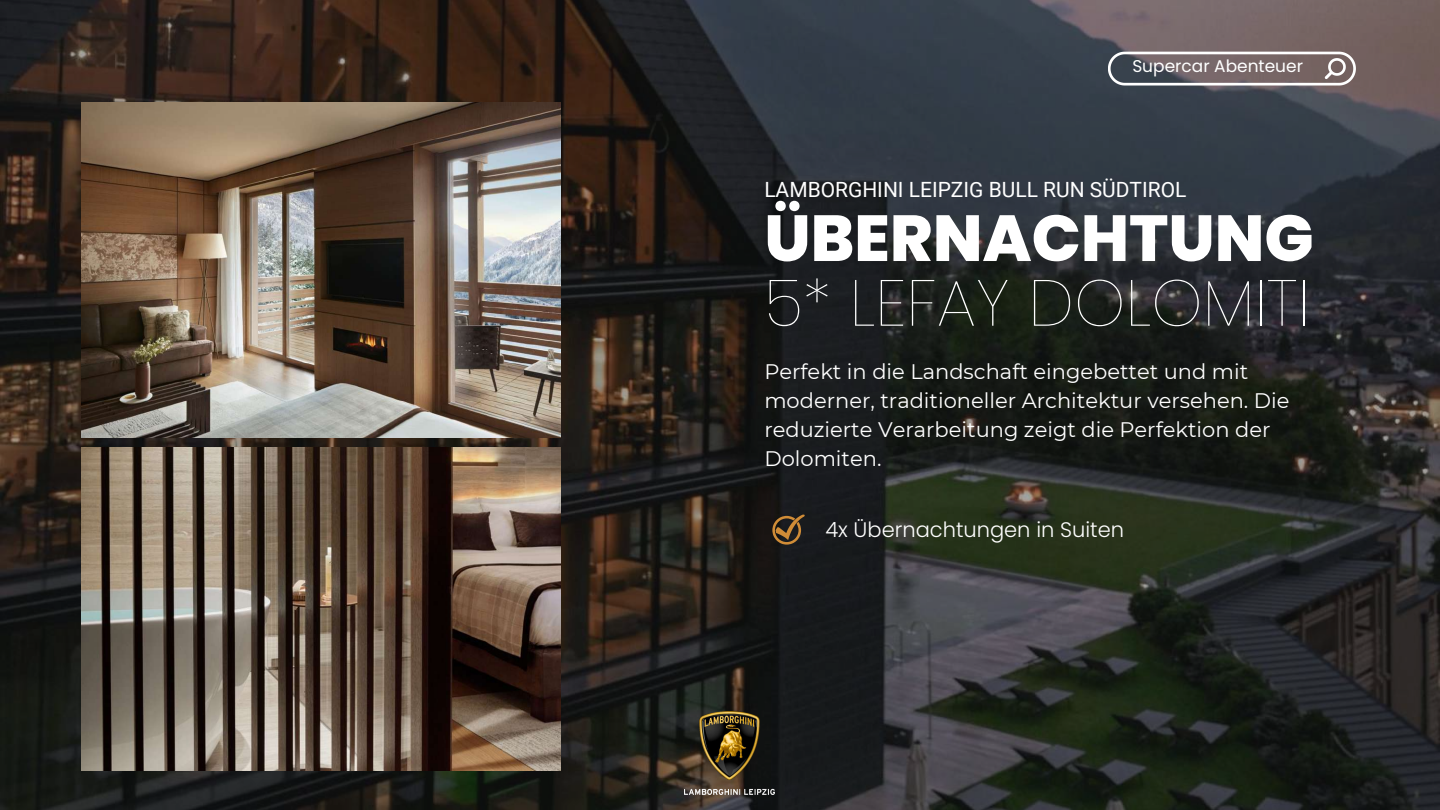
<style>
.page{position:relative;width:1440px;height:810px;background:#fff}
.page>*{position:absolute;margin:0;border:0;box-sizing:border-box;transform-origin:0 0}
.t1{font:100 65px "Poppins";color:#fff}
.t2{font:800 65px "Poppins";color:#fff}
.t3{font:21px/29.2px "Montserrat";color:#fff}
.t4{font:21px "Roboto";color:#fff}
.t5{font:300 21px "Poppins";color:#fff}
.t6{font:17px "Poppins";color:#fff}
</style>
<div class="page">
<img style="left:0;top:0;width:1440px;height:810px">
<img style="left:81px;top:102px;width:479px;height:335px">
<svg style="left:772px;top:515px;width:33px;height:30px"></svg>
<img style="left:81px;top:448px;width:479px;height:322px">
<svg style="left:1108px;top:52px;width:248px;height:34px;background:#82797c"></svg>
<img style="left:684px;top:712px;width:90px;height:82px">
<p class="t6" style="left:1132px;top:54px;width:172px">Supercar Abenteuer</p>
<p class="t4" style="left:764px;top:177px;width:424px">LAMBORGHINI LEIPZIG BULL RUN SÜDTIROL</p>
<h1 class="t2" style="left:764px;top:193px;width:551px">ÜBERNACHTUNG</h1>
<h1 class="t1" style="left:764px;top:257px;width:547px">5* LEFAY DOLOMITI</h1>
<p class="t3" style="left:764px;top:356px;width:527px">Perfekt in die Landschaft eingebettet und mit moderner, traditioneller Architektur versehen. Die reduzierte Verarbeitung zeigt die Perfektion der Dolomiten.</p>
<p class="t5" style="left:825px;top:515px;width:300px">4x Übernachtungen in Suiten</p>
</div>
